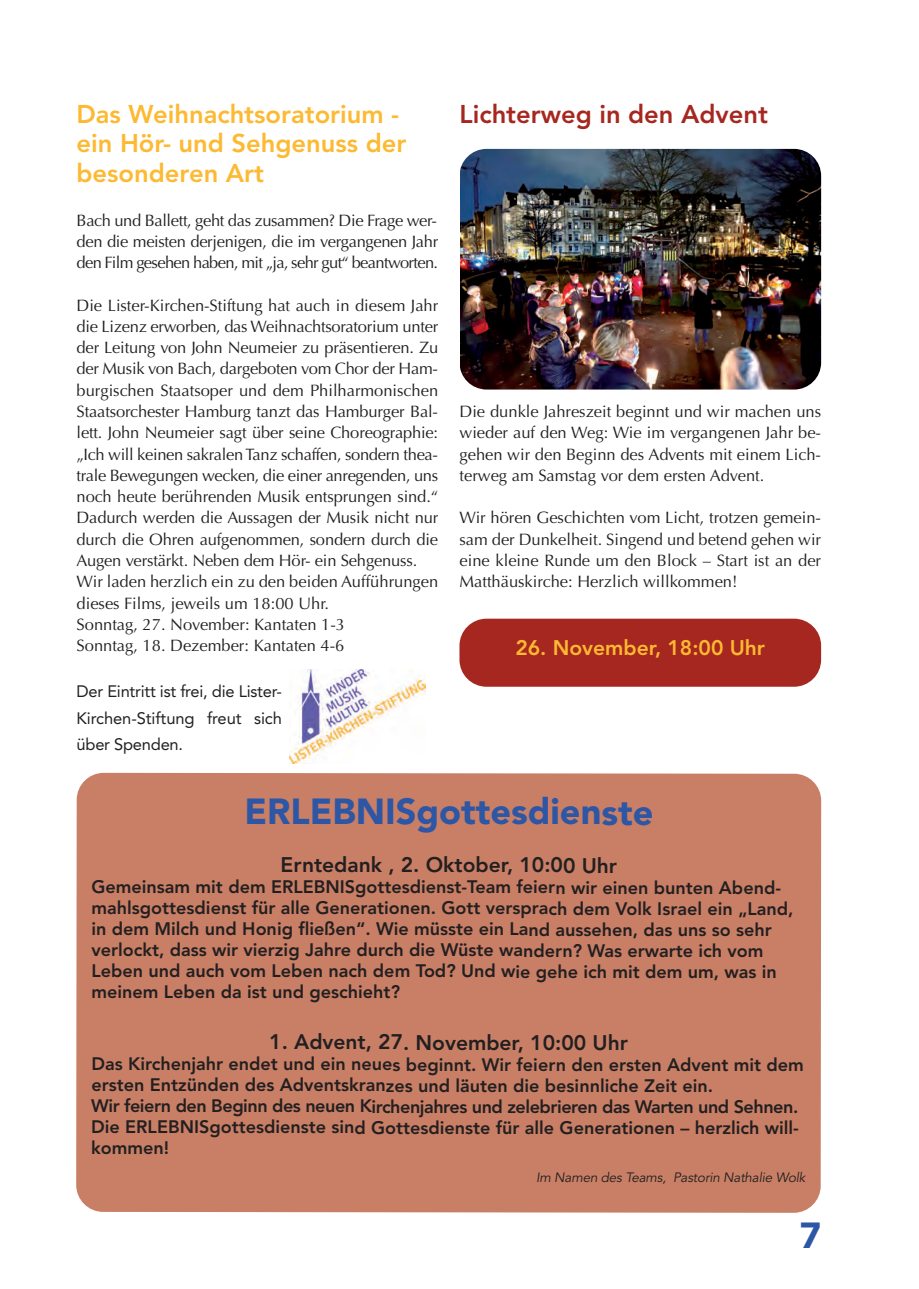
<style>
.page{position:relative;width:919px;height:1289px;background:#fff}
.page>*{position:absolute;margin:0;border:0;box-sizing:border-box;transform-origin:0 0}
.t1{font:900 36px "Avenir";color:#2d56a5}
.t2{font:800 25.5px/29.1px "Avenir";color:#fdb931}
.t3{font:800 25.5px "Avenir";color:#a6271f}
.t4{font:800 21px "Avenir";color:#231f20}
.t5{font:800 21px "Avenir";color:#fdb931}
.t6{font:800 18px/21px "Avenir";color:#231f20}
.t7{font:16.5px/21.3px "Optima";letter-spacing:-.01em;color:#231f20;text-align:justify}
.t8{font:16.5px/26.2px "Avenir";letter-spacing:-.015em;color:#231f20;text-align:justify}
.t9{font:italic 13.5px "Avenir";letter-spacing:-.015em;color:#231f20}
</style>
<div class="page">
<img style="left:460px;top:149px;width:361px;height:240px;border-radius:27px">
<div style="left:76px;top:772px;width:745px;height:440px;background:#c87f66"></div>
<img style="left:289px;top:669px;width:137px;height:94px">
<div style="left:459px;top:618px;width:362px;height:68px;background:#a6271f;border-radius:27px"></div>
<h2 class="t2" style="left:77px;top:98px;width:331px">Das Weihnachtsoratorium - ein Hör- und Sehgenuss der besonderen Art</h2>
<p class="t7" style="left:77px;top:209px;width:363px">Bach und Ballett, geht das zusammen? Die Frage wer&shy;den die meisten derjenigen, die im vergangenen Jahr den Film gesehen haben, mit „ja, sehr gut“ beantworten.</p>
<p class="t7" style="left:77px;top:294px;width:363px;text-align:left">Die Lister-Kirchen-Stiftung hat auch in diesem Jahr die Lizenz erworben, das Weihnachtsoratorium unter der Leitung von John Neumeier zu präsentieren. Zu der Musik von Bach, dargeboten vom Chor der Ham&shy;burgischen Staatsoper und dem Philharmonischen Staatsorchester Hamburg tanzt das Hamburger Bal&shy;lett. John Neumeier sagt über seine Choreographie: „Ich will keinen sakralen Tanz schaffen, sondern thea&shy;trale Bewegungen wecken, die einer anregenden, uns noch heute berührenden Musik entsprungen sind.“ Dadurch werden die Aussagen der Musik nicht nur durch die Ohren aufgenommen, sondern durch die Augen verstärkt. Neben dem Hör- ein Sehgenuss.<br>Wir laden herzlich ein zu den beiden Aufführungen dieses Films, jeweils um 18:00 Uhr.<br>Sonntag, 27. November: Kantaten 1-3<br>Sonntag, 18. Dezember: Kantaten 4-6</p>
<p class="t8" style="left:77px;top:678px;width:207px">Der Eintritt ist frei, die Lister-Kirchen-Stiftung freut sich über Spenden.</p>
<h2 class="t3" style="left:459px;top:91px;width:310px">Lichterweg in den Advent</h2>
<p class="t7" style="left:459px;top:401px;width:363px">Die dunkle Jahreszeit beginnt und wir machen uns wieder auf den Weg: Wie im vergangenen Jahr be&shy;gehen wir den Beginn des Advents mit einem Lich&shy;terweg am Samstag vor dem ersten Advent.</p>
<p class="t7" style="left:459px;top:507px;width:363px">Wir hören Geschichten vom Licht, trotzen gemein&shy;sam der Dunkelheit. Singend und betend gehen wir eine kleine Runde um den Block – Start ist an der Matthäuskirche: Herzlich willkommen!</p>
<p class="t5" style="left:515px;top:628px;width:251px">26. November, 18:00 Uhr</p>
<h1 class="t1" style="left:244px;top:781px;width:410px">ERLEBNISgottesdienste</h1>
<p class="t4" style="left:280px;top:845px;width:338px">Erntedank , 2. Oktober, 10:00 Uhr</p>
<p class="t6" style="left:91px;top:875px;width:703px">Gemeinsam mit dem ERLEBNISgottesdienst-Team feiern wir einen bunten Abend&shy;mahlsgottesdienst für alle Generationen. Gott versprach dem Volk Israel ein „Land, in dem Milch und Honig fließen“. Wie müsste ein Land aussehen, das uns so sehr verlockt, dass wir vierzig Jahre durch die Wüste wandern? Was erwarte ich vom Leben und auch vom Leben nach dem Tod? Und wie gehe ich mit dem um, was in meinem Leben da ist und geschieht?</p>
<p class="t4" style="left:269px;top:1023px;width:360px">1. Advent, 27. November, 10:00 Uhr</p>
<p class="t6" style="left:91px;top:1052px;width:714px">Das Kirchenjahr endet und ein neues beginnt. Wir feiern den ersten Advent mit dem ersten Entzünden des Adventskranzes und läuten die besinnliche Zeit ein.<br>Wir feiern den Beginn des neuen Kirchenjahres und zelebrieren das Warten und Sehnen.<br>Die ERLEBNISgottesdienste sind Gottesdienste für alle Generationen – herzlich will&shy;kommen!</p>
<p class="t9" style="left:536px;top:1169px;width:271px">Im Namen des Teams, Pastorin Nathalie Wolk</p>
<h1 class="t1" style="left:799px;top:1204px;width:23px">7</h1>
</div>
